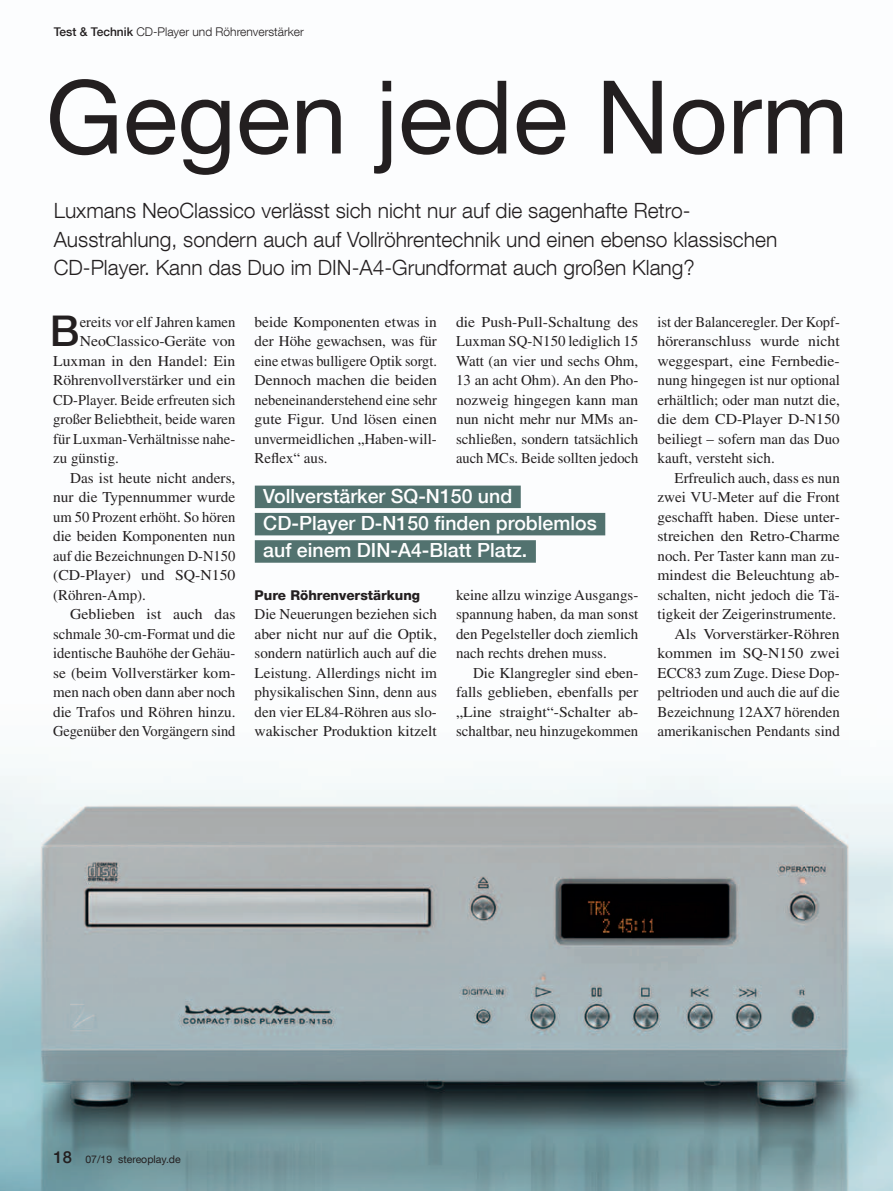
<style>
.page{position:relative;width:893px;height:1191px;background:#fff}
.page>*{position:absolute;margin:0;border:0;box-sizing:border-box;transform-origin:0 0}
._001_Headline{font:101.7px "Helvetica Neue LT Com";color:#231f20}
._005_Body_Initial{font:500 42.3px "Helvetica Neue LT Com";color:#231f20}
._003_Vorspann{font:300 21px/28.5px "Helvetica Neue LT Com";color:#231f20}
.Vorspann_mit_Balken{font:500 19.5px "Helvetica Neue LT Com";color:#fff}
.t1{font:500 16.5px "Helvetica Neue LT Com";color:#231f20}
._006_Body_4mm{font:15px/19.5px "Times LT Std";color:#231f20;text-align:justify}
._006_Body_4mm-2{font:15px/19.5px "Times LT Std";color:#231f20;text-align:justify;scale:1.05 1}
._007a_Body_0mm{font:15px/19.5px "Times LT Std";color:#231f20;text-align:justify}
._006_Body_4mm-3{font:15px/19.5px "Times LT Std";color:#231f20;text-align:justify;scale:.96 1}
._007a_Body_0mm-2{font:15px/19.5px "Times LT Std";color:#231f20;text-align:justify;scale:1.05 1}
._005_Body_Initial-2{font:15px "Times LT Std";color:#231f20}
._005_Body_Initial-3{font:15px "Times LT Std";color:#231f20;scale:1.05 1}
._005_Body_Initial-4{font:15px "Times LT Std";color:#231f20;scale:.96 1}
._007_Zwiti{font:800 13.5px "Helvetica Neue LT Com";color:#231f20}
.Rubrikenzeile_Neu{font:300 12px "Helvetica Neue LT Com";color:#231f20}
.xxx_-Pagina{font:10.5px "Helvetica Neue LT Com";color:#231f20}
.s1{font-weight:500}
</style>
<div class="page">
<img style="left:0;top:485px;width:893px;height:706px">
<div style="left:255px;top:485px;width:266px;height:23px;background:#52726f"></div>
<div style="left:255px;top:513px;width:350px;height:22px;background:#52726f"></div>
<div style="left:255px;top:540px;width:281px;height:23px;background:#52726f"></div>
<p class="Rubrikenzeile_Neu" style="left:54px;top:24px;width:252px"><span class="s1">Test &amp; Technik</span> CD-Player und Röhrenverstärker</p>
<p class="_001_Headline" style="left:46px;top:54px;width:804px">Gegen jede Norm</p>
<p class="_003_Vorspann" style="left:54px;top:196px;width:725px">Luxmans NeoClassico verlässt sich nicht nur auf die sagenhafte Retro-<br>Ausstrahlung, sondern auch auf Vollröhrentechnik und einen ebenso klassischen<br>CD-Player. Kann das Duo im DIN-A4-Grundformat auch großen Klang?</p>
<p class="_005_Body_Initial" style="left:50px;top:306px;width:31px">B</p>
<p class="_005_Body_Initial-2" style="left:80px;top:313px;width:157px">ereits vor elf Jahren kamen</p>
<p class="_005_Body_Initial-3" style="left:80px;top:333px;width:150px">NeoClassico-Geräte von</p>
<p class="_005_Body_Initial-3" style="left:53px;top:352px;width:175px">Luxman in den Handel: Ein</p>
<p class="_005_Body_Initial-2" style="left:53px;top:372px;width:184px">Röhrenvollverstärker und ein</p>
<p class="_005_Body_Initial-4" style="left:53px;top:391px;width:191px">CD-Player. Beide erfreuten sich</p>
<p class="_005_Body_Initial-2" style="left:53px;top:411px;width:184px">großer Beliebtheit, beide waren</p>
<p class="_005_Body_Initial-2" style="left:53px;top:430px;width:184px">für Luxman-Verhältnisse nahe-</p>
<p class="_005_Body_Initial-2" style="left:53px;top:450px;width:67px">zu günstig.</p>
<p class="_006_Body_4mm" style="left:53px;top:468px;width:184px;text-indent:17px">Das ist heute nicht anders, nur die Typennummer wurde um 50 Prozent erhöht. So hören die beiden Komponenten nun auf die Bezeichnungen D-N150 (CD-Player) und SQ-N150 (Röhren-Amp).</p>
<p class="_006_Body_4mm-2" style="left:53px;top:604px;width:175px;text-indent:17px">Geblieben ist auch das schmale 30-cm-Format und die identische Bauhöhe der Gehäu&shy;se (beim Vollverstärker kom&shy;men nach oben dann aber noch die Trafos und Röhren hinzu.<br>Gegenüber den Vorgängern sind</p>
<p class="_006_Body_4mm" style="left:255px;top:312px;width:184px">beide Komponenten etwas in der Höhe gewachsen, was für eine etwas bulligere Optik sorgt.<br>Dennoch machen die beiden nebeneinanderstehend eine sehr gute Figur. Und lösen einen unvermeidlichen „Haben-will-Reflex“ aus.</p>
<p class="_007a_Body_0mm-2" style="left:456px;top:312px;width:175px">die Push-Pull-Schaltung des Luxman SQ-N150 lediglich 15<br>Watt (an vier und sechs Ohm, 13 an acht Ohm). An den Pho&shy;nozweig hingegen kann man nun nicht mehr nur MMs an&shy;schließen, sondern tatsächlich auch MCs. Beide sollten jedoch</p>
<p class="Vorspann_mit_Balken" style="left:263px;top:484px;width:250px">Vollverstärker SQ-N150 und</p>
<p class="Vorspann_mit_Balken" style="left:263px;top:511px;width:335px">CD-Player D-N150 finden problemlos</p>
<p class="Vorspann_mit_Balken" style="left:263px;top:538px;width:266px">auf einem DIN-A4-Blatt Platz.</p>
<p class="_007_Zwiti" style="left:255px;top:587px;width:167px">Pure Röhrenverstärkung</p>
<p class="_007a_Body_0mm" style="left:255px;top:604px;width:184px">Die Neuerungen beziehen sich aber nicht nur auf die Optik, sondern natürlich auch auf die Leistung. Allerdings nicht im physikalischen Sinn, denn aus den vier EL84-Röhren aus slo&shy;wakischer Produktion kitzelt</p>
<p class="_007a_Body_0mm" style="left:456px;top:585px;width:184px">keine allzu winzige Ausgangs&shy;spannung haben, da man sonst den Pegelsteller doch ziemlich nach rechts drehen muss.</p>
<p class="_006_Body_4mm" style="left:456px;top:663px;width:184px;text-indent:17px">Die Klangregler sind eben&shy;falls geblieben, ebenfalls per „Line straight“-Schalter ab&shy;schaltbar, neu hinzugekommen</p>
<p class="_006_Body_4mm-3" style="left:657px;top:312px;width:191px">ist der Balanceregler. Der Kopf&shy;höreranschluss wurde nicht weggespart, eine Fernbedie&shy;nung hingegen ist nur optional erhältlich; oder man nutzt die, die dem CD-Player D-N150 beiliegt – sofern man das Duo kauft, versteht sich.</p>
<p class="_006_Body_4mm" style="left:657px;top:468px;width:184px;text-indent:17px">Erfreulich auch, dass es nun zwei VU-Meter auf die Front geschafft haben. Diese unter&shy;streichen den Retro-Charme noch. Per Taster kann man zu&shy;mindest die Beleuchtung ab&shy;schalten, nicht jedoch die Tä&shy;tigkeit der Zeigerinstrumente.</p>
<p class="_006_Body_4mm-2" style="left:657px;top:624px;width:175px;text-indent:17px">Als Vorverstärker-Röhren kommen im SQ-N150 zwei ECC83 zum Zuge. Diese Dop&shy;peltrioden und auch die auf die Bezeichnung 12AX7 hörenden amerikanischen Pendants sind</p>
<p class="t1" style="left:54px;top:1147px;width:20px">18</p>
<p class="xxx_-Pagina" style="left:85px;top:1152px;width:97px">07/19 stereoplay.de</p>
</div>
